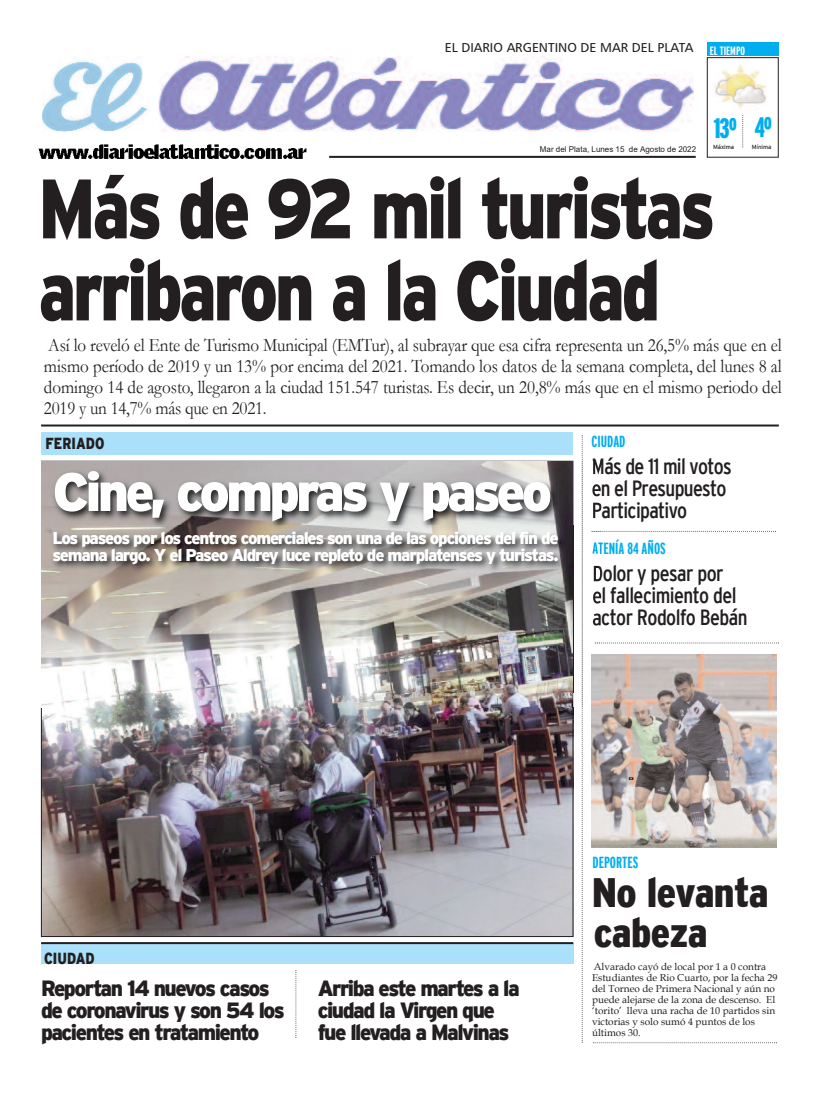
<style>
.page{position:relative;width:820px;height:1095px;background:#fff}
.page>*{position:absolute;margin:0;border:0;box-sizing:border-box;transform-origin:0 0}
.t1{font:900 84px/82px "Interstate";letter-spacing:-.05em;color:#231f20;scale:.81 1}
.t2{font:900 54px "Interstate";letter-spacing:-.07em;color:#fff}
.t3{font:900 condensed 41px/40px "Interstate";letter-spacing:-.015em;color:#231f20;scale:1.07 1}
.t4{font:900 extra-condensed 28px "Interstate";color:#00aeef}
.t5{font:900 22px/22px "Interstate";letter-spacing:-.07em;color:#231f20;scale:.95 1}
.t6{font:condensed 22px/22px "Interstate";letter-spacing:-.025em;color:#231f20}
.t7{font:19px/21px "Garamond";letter-spacing:-.005em;color:#231f20;text-align:justify;scale:.9 1}
.t8{font:900 17px/17px "Interstate";letter-spacing:-.07em;color:#fff}
.t9{font:700 extra-condensed 16px "Interstate";color:#00aeef}
.t10{font:900 16px "Interstate";color:#231f20;scale:.8 1}
.t11{font:13px "Humanist 777 BT Roman B";color:#231f20}
.t12{font:700 extra-condensed 12px "Interstate";color:#fff}
.t13{font:10px/11px "Book Antiqua";color:#231f20}
.t14{font:8px "Arial";color:#231f20}
.t15{font:6px "Interstate";letter-spacing:-.005em;color:#231f20}
</style>
<div class="page">
<img style="left:43px;top:707px;width:528px;height:227px">
<hr style="left:41px;top:424px;width:737px;height:2px;background:#231f20">
<div style="left:41px;top:432px;width:531px;height:23px;background:#aae0f9"></div>
<img style="left:591px;top:654px;width:185px;height:193px">
<img style="left:41px;top:461px;width:532px;height:246px">
<svg style="left:591px;top:530px;width:184px;height:2px"></svg>
<svg style="left:593px;top:461px;width:7px;height:13px"></svg>
<svg style="left:592px;top:484px;width:8px;height:12px"></svg>
<img style="left:593px;top:502px;width:7px;height:17px">
<svg style="left:594px;top:642px;width:183px;height:1px"></svg>
<svg style="left:592px;top:542px;width:8px;height:11px"></svg>
<img style="left:591px;top:654px;width:9px;height:53px">
<img style="left:593px;top:565px;width:7px;height:16px">
<svg style="left:593px;top:591px;width:7px;height:12px"></svg>
<svg style="left:593px;top:613px;width:7px;height:12px"></svg>
<img style="left:42px;top:56px;width:651px;height:75px">
<hr style="left:329px;top:156px;width:366px;height:2px;background:#231f20">
<div style="left:706px;top:57px;width:72px;height:100px;border:1px solid #231f20"></div>
<div style="left:706px;top:43px;width:72px;height:13px;background:#00aeef"></div>
<svg style="left:742px;top:115px;width:1px;height:32px"></svg>
<img style="left:714px;top:65px;width:53px;height:44px">
<img style="left:41px;top:525px;width:542px;height:167px">
<svg style="left:581px;top:435px;width:1px;height:606px"></svg>
<img style="left:38px;top:144px;width:269px;height:15px">
<div style="left:41px;top:942px;width:532px;height:21px;background:#aae0f9"></div>
<hr style="left:41px;top:941px;width:532px;height:2px;background:#231f20">
<svg style="left:295px;top:970px;width:1px;height:67px"></svg>
<p class="t11" style="left:444px;top:40px;width:250px">EL DIARIO ARGENTINO DE MAR DEL PLATA</p>
<p class="t12" style="left:709px;top:44px;width:37px">EL TIEMPO</p>
<p class="t14" style="left:539px;top:145px;width:158px">Mar del Plata, Lunes 15 de Agosto de 2022</p>
<h3 class="t4" style="left:713px;top:112px;width:60px">13º 4º</h3>
<p class="t15" style="left:712px;top:143px;width:23px">Máxima</p>
<p class="t15" style="left:751px;top:143px;width:21px">Mínima</p>
<h1 class="t1" style="left:38px;top:167px;width:837px">Más de 92 mil turistas arribaron a la Ciudad</h1>
<p class="t7" style="left:44px;top:335px;width:820px">Así lo reveló el Ente de Turismo Municipal (EMTur), al subrayar que esa cifra representa un 26,5% más que en el mismo período de 2019 y un 13% por encima del 2021. Tomando los datos de la semana completa, del lunes 8 al domingo 14 de agosto, llegaron a la ciudad 151.547 turistas. Es decir, un 20,8% más que en el mismo periodo del 2019 y un 14,7% más que en 2021.</p>
<p class="t6" style="left:591px;top:455px;width:141px">Más de 11 mil votos en el Presupuesto<br>Participativo</p>
<p class="t9" style="left:592px;top:539px;width:75px">ATENÍA 84 AÑOS</p>
<p class="t9" style="left:591px;top:433px;width:35px">CIUDAD</p>
<p class="t10" style="left:45px;top:434px;width:75px">FERIADO</p>
<h2 class="t2" style="left:52px;top:461px;width:501px">Cine, compras y paseo</h2>
<p class="t8" style="left:52px;top:529px;width:507px">Los paseos por los centros comerciales son una de las opciones del fin de semana largo. Y el Paseo Aldrey luce repleto de marplatenses y turistas.</p>
<p class="t6" style="left:592px;top:562px;width:157px">Dolor y pesar por<br>el fallecimiento del actor Rodolfo Bebán</p>
<p class="t10" style="left:44px;top:948px;width:65px">CIUDAD</p>
<p class="t5" style="left:41px;top:976px;width:258px">Reportan 14 nuevos casos de coronavirus y son 54 los pacientes en tratamiento</p>
<p class="t5" style="left:317px;top:976px;width:214px">Arriba este martes a la ciudad la Virgen que fue llevada a Malvinas</p>
<p class="t9" style="left:592px;top:853px;width:47px">DEPORTES</p>
<h3 class="t3" style="left:591px;top:872px;width:167px">No levanta cabeza</h3>
<p class="t13" style="left:591px;top:960px;width:187px">Alvarado cayó de local por 1 a 0 contra Estudiantes de Rio Cuarto, por la fecha 29 del Torneo de Primera Nacional y aún no puede alejarse de la zona de descenso. El ‘torito’ lleva una racha de 10 partidos sin victorias y solo sumó 4 puntos de los últimos 30.</p>
</div>
